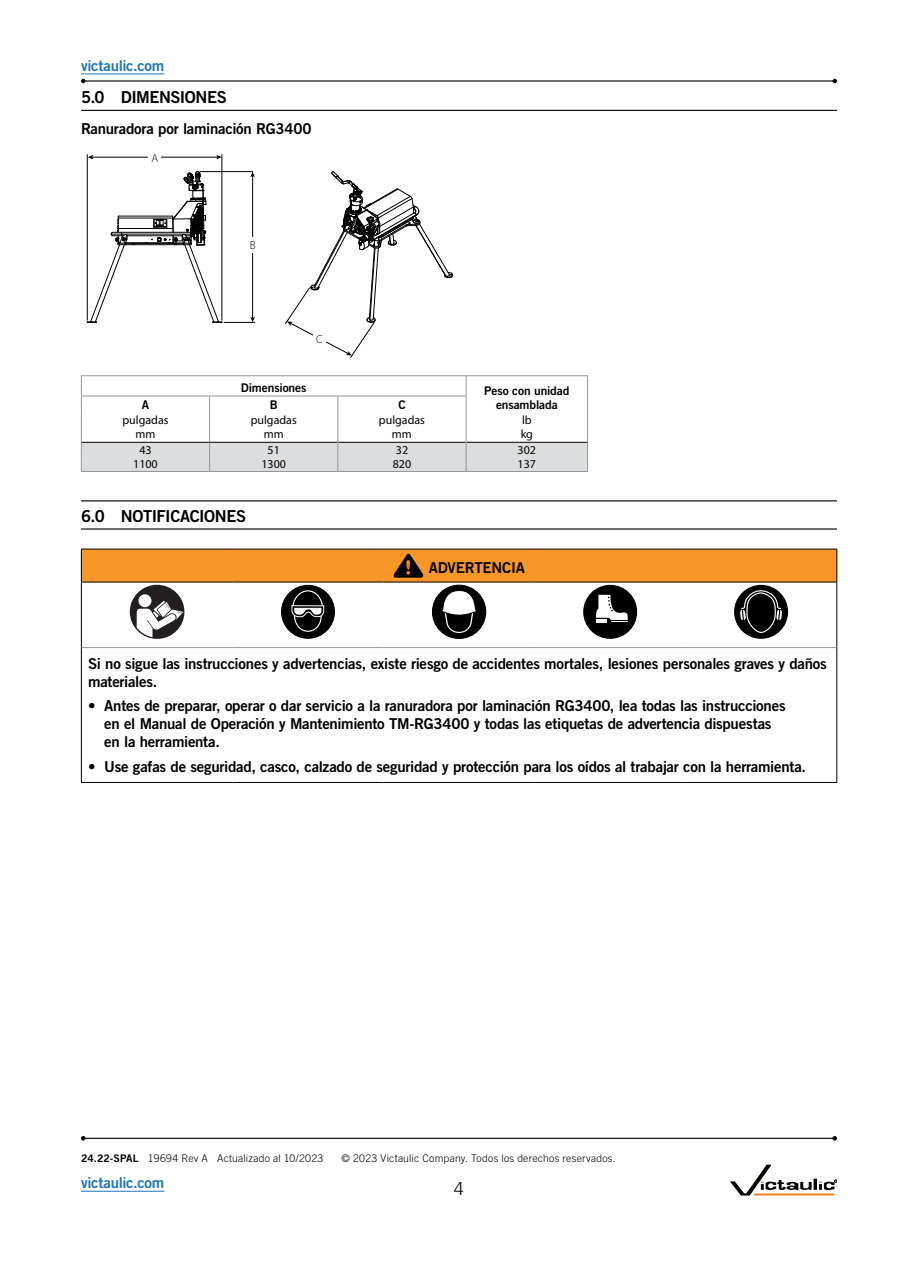
<style>
.page{position:relative;width:918px;height:1263px;background:#fff}
.page>*{position:absolute;margin:0;border:0;box-sizing:border-box;transform-origin:0 0}
.t1{font:300 18px "Trade Gothic LT Std";color:#000}
.t2{font:16.5px "Trade Gothic LT Std Bd 2";letter-spacing:-.03em;color:#000}
.t3{font:15px/18px "Trade Gothic LT Std Bd 2";letter-spacing:-.015em;color:#000}
.t4{font:15px "Trade Gothic LT Std Bd 2";letter-spacing:-.02em;color:#1c75bc}
.t5{font:12px/13.5px "Myriad Pro";color:#000;text-align:center}
.t6{font:12px "Trade Gothic LT Std Bd 2";letter-spacing:-.01em;color:#000}
.t7{font:300 11.7px "Myriad Pro";color:#000}
.t8{font:300 10.5px "Trade Gothic LT Std";letter-spacing:.02em;color:#000}
.s1{font-family:"Trade Gothic LT Std Bd 2";font-weight:400}
</style>
<div class="page">
<hr style="left:81px;top:1191px;width:83px;height:1px;background:#1c75bc">
<hr style="left:81px;top:110px;width:756px;height:1px;background:#000">
<hr style="left:81px;top:500px;width:756px;height:1px;background:#000">
<hr style="left:81px;top:528px;width:756px;height:2px;background:#000">
<hr style="left:118px;top:216px;width:55px;height:1px;background:#000">
<hr style="left:118px;top:228px;width:55px;height:1px;background:#000">
<hr style="left:135px;top:244px;width:40px;height:1px;background:#000">
<hr style="left:135px;top:243px;width:40px;height:1px;background:#000">
<hr style="left:122px;top:234px;width:69px;height:1px;background:#000">
<hr style="left:118px;top:218px;width:55px;height:1px;background:#000">
<hr style="left:127px;top:235px;width:55px;height:1px;background:#000">
<hr style="left:122px;top:232px;width:69px;height:1px;background:#000">
<svg style="left:87px;top:216px;width:48px;height:107px"></svg>
<svg style="left:145px;top:171px;width:78px;height:152px"></svg>
<hr style="left:252px;top:176px;width:1px;height:142px;background:#000">
<svg style="left:250px;top:172px;width:5px;height:5px"></svg>
<svg style="left:250px;top:317px;width:5px;height:5px"></svg>
<div style="left:246px;top:238px;width:13px;height:14px;background:#fff"></div>
<hr style="left:87px;top:154px;width:1px;height:167px;background:#000">
<hr style="left:92px;top:157px;width:126px;height:1px;background:#000">
<svg style="left:88px;top:155px;width:5px;height:4px"></svg>
<svg style="left:216px;top:155px;width:6px;height:4px"></svg>
<div style="left:149px;top:151px;width:12px;height:13px;background:#fff"></div>
<hr style="left:222px;top:154px;width:1px;height:166px;background:#000">
<hr style="left:200px;top:171px;width:53px;height:1px;background:#000">
<hr style="left:224px;top:322px;width:31px;height:1px;background:#000">
<svg style="left:285px;top:171px;width:168px;height:187px"></svg>
<hr style="left:81px;top:375px;width:129px;height:1px;background:#939598">
<hr style="left:210px;top:375px;width:128px;height:1px;background:#939598">
<hr style="left:338px;top:375px;width:128px;height:1px;background:#939598">
<hr style="left:81px;top:471px;width:129px;height:1px;background:#939598">
<hr style="left:210px;top:471px;width:128px;height:1px;background:#939598">
<hr style="left:338px;top:471px;width:128px;height:1px;background:#939598">
<hr style="left:466px;top:471px;width:122px;height:1px;background:#939598">
<hr style="left:466px;top:375px;width:122px;height:1px;background:#939598">
<svg style="left:81px;top:376px;width:507px;height:95px"></svg>
<div style="left:81px;top:549px;width:756px;height:33px;background:#f89728"></div>
<hr style="left:81px;top:648px;width:1px;height:134px;background:#000">
<hr style="left:81px;top:782px;width:151px;height:1px;background:#000">
<hr style="left:232px;top:782px;width:152px;height:1px;background:#000">
<hr style="left:384px;top:782px;width:151px;height:1px;background:#000">
<hr style="left:535px;top:782px;width:151px;height:1px;background:#000">
<hr style="left:686px;top:782px;width:151px;height:1px;background:#000">
<hr style="left:81px;top:549px;width:151px;height:1px;background:#000">
<hr style="left:81px;top:549px;width:1px;height:33px;background:#000">
<hr style="left:232px;top:549px;width:152px;height:1px;background:#000">
<hr style="left:384px;top:549px;width:151px;height:1px;background:#000">
<hr style="left:535px;top:549px;width:151px;height:1px;background:#000">
<hr style="left:686px;top:549px;width:151px;height:1px;background:#000">
<hr style="left:836px;top:549px;width:1px;height:33px;background:#000">
<hr style="left:81px;top:582px;width:151px;height:1px;background:#000">
<hr style="left:81px;top:582px;width:1px;height:66px;background:#000">
<hr style="left:232px;top:582px;width:152px;height:1px;background:#000">
<hr style="left:384px;top:582px;width:151px;height:1px;background:#000">
<hr style="left:535px;top:582px;width:151px;height:1px;background:#000">
<hr style="left:686px;top:582px;width:151px;height:1px;background:#000">
<hr style="left:836px;top:582px;width:1px;height:66px;background:#000">
<hr style="left:836px;top:648px;width:1px;height:134px;background:#000">
<hr style="left:82px;top:647px;width:150px;height:1px;background:#939598">
<hr style="left:232px;top:647px;width:152px;height:1px;background:#939598">
<hr style="left:384px;top:647px;width:151px;height:1px;background:#939598">
<hr style="left:535px;top:647px;width:151px;height:1px;background:#939598">
<hr style="left:686px;top:647px;width:150px;height:1px;background:#939598">
<svg style="left:394px;top:554px;width:29px;height:23px"></svg>
<svg style="left:130px;top:585px;width:54px;height:54px"></svg>
<div style="left:281px;top:585px;width:54px;height:54px;background:#000;border-radius:50%"></div>
<svg style="left:291px;top:590px;width:33px;height:42px"></svg>
<div style="left:432px;top:585px;width:54px;height:53px;background:#000;border-radius:50%"></div>
<div style="left:432px;top:585px;width:54px;height:54px;border:1px solid #000;border-radius:50%"></div>
<svg style="left:441px;top:590px;width:37px;height:43px"></svg>
<div style="left:583px;top:585px;width:54px;height:54px;background:#000;border-radius:50%"></div>
<svg style="left:596px;top:595px;width:32px;height:27px"></svg>
<div style="left:734px;top:585px;width:54px;height:54px;background:#000;border-radius:50%"></div>
<svg style="left:740px;top:588px;width:42px;height:45px"></svg>
<hr style="left:83px;top:80px;width:752px;height:2px;background:#000">
<svg style="left:81px;top:79px;width:5px;height:4px"></svg>
<svg style="left:832px;top:79px;width:5px;height:4px"></svg>
<hr style="left:81px;top:74px;width:83px;height:1px;background:#1c75bc">
<hr style="left:83px;top:1138px;width:752px;height:1px;background:#000">
<svg style="left:81px;top:1136px;width:5px;height:4px"></svg>
<svg style="left:832px;top:1136px;width:5px;height:4px"></svg>
<svg style="left:730px;top:1165px;width:107px;height:30px"></svg>
<p class="t4" style="left:81px;top:56px;width:85px">victaulic.com</p>
<p class="t2" style="left:81px;top:87px;width:147px">5.0 DIMENSIONES</p>
<p class="t3" style="left:81px;top:119px;width:232px">Ranuradora por laminación RG3400</p>
<p class="t7" style="left:151px;top:151px;width:8px">A</p>
<p class="t7" style="left:250px;top:238px;width:7px">B</p>
<p class="t7" style="left:316px;top:332px;width:8px">C</p>
<p class="t6" style="left:241px;top:380px;width:67px">Dimensiones</p>
<p class="t6" style="left:484px;top:384px;width:87px">Peso con unidad</p>
<p class="t6" style="left:142px;top:397px;width:9px">A</p>
<p class="t6" style="left:270px;top:397px;width:10px">B</p>
<p class="t6" style="left:398px;top:397px;width:9px">C</p>
<p class="t6" style="left:496px;top:397px;width:63px">ensamblada</p>
<p class="t5" style="left:122px;top:413px;width:48px">pulgadas mm</p>
<p class="t5" style="left:251px;top:413px;width:48px">pulgadas mm</p>
<p class="t5" style="left:379px;top:413px;width:48px">pulgadas mm</p>
<p class="t5" style="left:521px;top:413px;width:14px;text-align:left">lb kg</p>
<p class="t5" style="left:139px;top:443px;width:14px">43</p>
<p class="t5" style="left:268px;top:443px;width:14px">51</p>
<p class="t5" style="left:396px;top:443px;width:14px">32</p>
<p class="t5" style="left:518px;top:443px;width:20px">302</p>
<p class="t5" style="left:133px;top:457px;width:26px">1100</p>
<p class="t5" style="left:261px;top:457px;width:26px">1300</p>
<p class="t5" style="left:393px;top:457px;width:20px">820</p>
<p class="t5" style="left:518px;top:457px;width:20px">137</p>
<p class="t2" style="left:81px;top:506px;width:167px">6.0 NOTIFICACIONES</p>
<p class="t3" style="left:429px;top:558px;width:98px">ADVERTENCIA</p>
<p class="t3" style="left:88px;top:654px;width:740px">Si no sigue las instrucciones y advertencias, existe riesgo de accidentes mortales, lesiones personales graves y daños materiales.</p>
<p class="t3" style="left:104px;top:697px;width:683px;text-indent:-16px">• Antes de preparar, operar o dar servicio a la ranuradora por laminación RG3400, lea todas las instrucciones en el Manual de Operación y Mantenimiento TM-RG3400 y todas las etiquetas de advertencia dispuestas en la herramienta.</p>
<p class="t3" style="left:88px;top:758px;width:720px">• Use gafas de seguridad, casco, calzado de seguridad y protección para los oídos al trabajar con la herramienta.</p>
<p class="t8" style="left:81px;top:1152px;width:244px"><span class="s1">24.22-SPAL</span> 19694 Rev A Actualizado al 10/2023</p>
<p class="t8" style="left:342px;top:1152px;width:276px">© 2023 Victaulic Company. Todos los derechos reservados.</p>
<p class="t4" style="left:81px;top:1173px;width:85px">victaulic.com</p>
<p class="t1" style="left:454px;top:1178px;width:12px">4</p>
</div>
